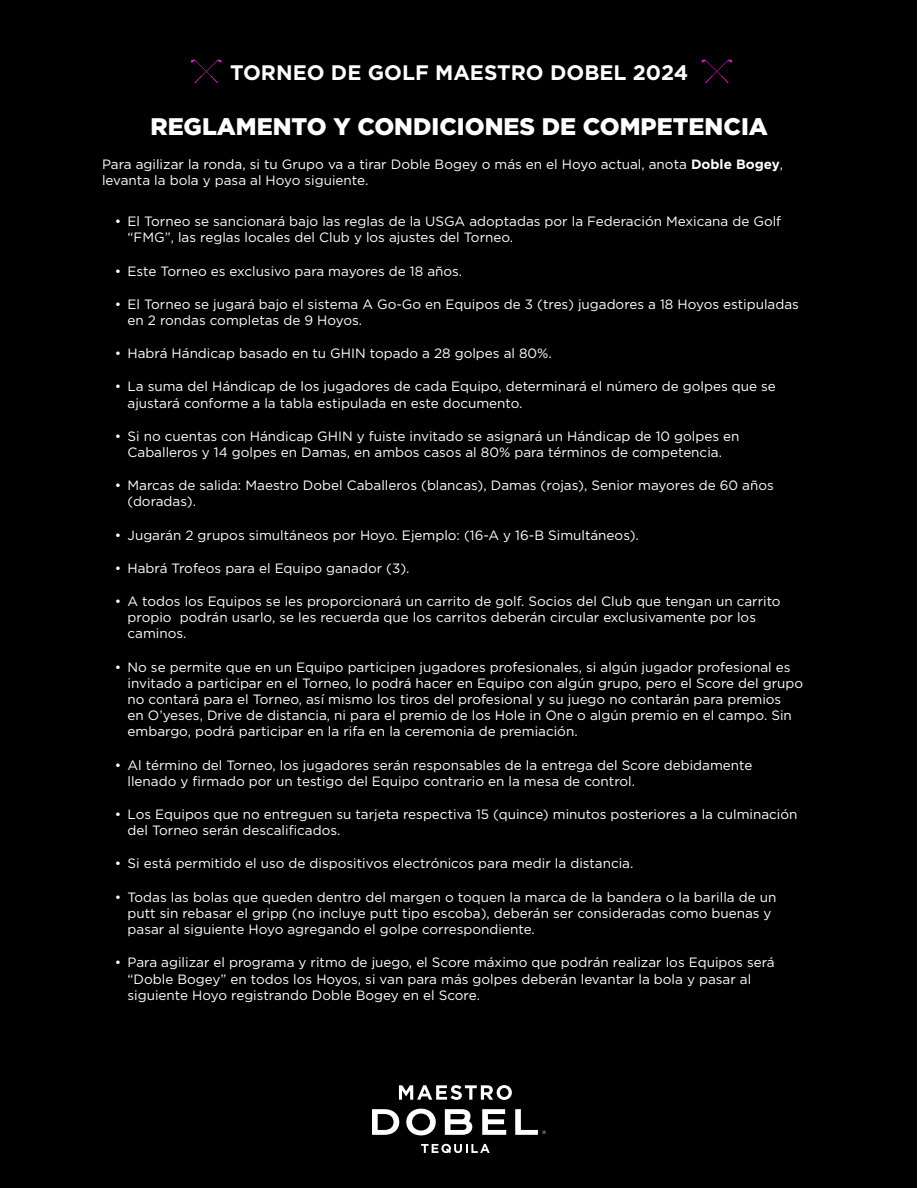
<style>
.page{position:relative;width:918px;height:1188px;background:#fff}
.page>*{position:absolute;margin:0;border:0;box-sizing:border-box;transform-origin:0 0}
.t1{font:900 24px "Gotham";color:#fff}
.t2{font:700 21px "Gotham";color:#fff}
.t3{font:13.5px/16.2px "Gotham";color:#fff}
.s1{font-weight:700}
</style>
<div class="page">
<div style="left:0;top:0;width:917px;height:1188px;background:#000"></div>
<svg style="left:482px;top:1109px;width:24px;height:26px"></svg>
<svg style="left:445px;top:1109px;width:27px;height:26px"></svg>
<svg style="left:406px;top:1109px;width:30px;height:26px"></svg>
<svg style="left:372px;top:1109px;width:27px;height:26px"></svg>
<svg style="left:515px;top:1109px;width:31px;height:26px"></svg>
<svg style="left:421px;top:1144px;width:69px;height:9px"></svg>
<svg style="left:399px;top:1085px;width:113px;height:15px"></svg>
<svg style="left:191px;top:59px;width:31px;height:24px"></svg>
<svg style="left:702px;top:59px;width:30px;height:24px"></svg>
<h2 class="t2" style="left:230px;top:58px;width:460px">TORNEO DE GOLF MAESTRO DOBEL 2024</h2>
<h1 class="t1" style="left:150px;top:110px;width:619px">REGLAMENTO Y CONDICIONES DE COMPETENCIA</h1>
<p class="t3" style="left:102px;top:156px;width:683px">Para agilizar la ronda, si tu Grupo va a tirar Doble Bogey o más en el Hoyo actual, anota <span class="s1">Doble Bogey</span>, levanta la bola y pasa al Hoyo siguiente.</p>
<p class="t3" style="left:128px;top:213px;width:655px;text-indent:-13px">• El Torneo se sancionará bajo las reglas de la USGA adoptadas por la Federación Mexicana de Golf “FMG”, las reglas locales del Club y los ajustes del Torneo.</p>
<p class="t3" style="left:115px;top:262px;width:349px">• Este Torneo es exclusivo para mayores de 18 años.</p>
<p class="t3" style="left:128px;top:296px;width:673px;text-indent:-13px">• El Torneo se jugará bajo el sistema A Go-Go en Equipos de 3 (tres) jugadores a 18 Hoyos estipuladas en 2 rondas completas de 9 Hoyos.</p>
<p class="t3" style="left:115px;top:345px;width:439px">• Habrá Hándicap basado en tu GHIN topado a 28 golpes al 80%.</p>
<p class="t3" style="left:128px;top:378px;width:650px;text-indent:-13px">• La suma del Hándicap de los jugadores de cada Equipo, determinará el número de golpes que se ajustará conforme a la tabla estipulada en este documento.</p>
<p class="t3" style="left:115px;top:428px;width:626px;text-align:center">• Si no cuentas con Hándicap GHIN y fuiste invitado se asignará un Hándicap de 10 golpes en<br>Caballeros y 14 golpes en Damas, en ambos casos al 80% para términos de competencia.</p>
<p class="t3" style="left:128px;top:477px;width:648px;text-indent:-13px">• Marcas de salida: Maestro Dobel Caballeros (blancas), Damas (rojas), Senior mayores de 60 años (doradas).</p>
<p class="t3" style="left:115px;top:526px;width:526px">• Jugarán 2 grupos simultáneos por Hoyo. Ejemplo: (16-A y 16-B Simultáneos).</p>
<p class="t3" style="left:115px;top:560px;width:296px">• Habrá Trofeos para el Equipo ganador (3).</p>
<p class="t3" style="left:128px;top:593px;width:655px;text-indent:-13px">• A todos los Equipos se les proporcionará un carrito de golf. Socios del Club que tengan un carrito propio podrán usarlo, se les recuerda que los carritos deberán circular exclusivamente por los caminos.</p>
<p class="t3" style="left:128px;top:658px;width:677px;text-indent:-13px">• No se permite que en un Equipo participen jugadores profesionales, si algún jugador profesional es invitado a participar en el Torneo, lo podrá hacer en Equipo con algún grupo, pero el Score del grupo no contará para el Torneo, así mismo los tiros del profesional y su juego no contarán para premios<br>en O’yeses, Drive de distancia, ni para el premio de los Hole in One o algún premio en el campo. Sin embargo, podrá participar en la rifa en la ceremonia de premiación.</p>
<p class="t3" style="left:128px;top:757px;width:626px;text-indent:-13px">• Al término del Torneo, los jugadores serán responsables de la entrega del Score debidamente llenado y firmado por un testigo del Equipo contrario en la mesa de control.</p>
<p class="t3" style="left:128px;top:806px;width:671px;text-indent:-13px">• Los Equipos que no entreguen su tarjeta respectiva 15 (quince) minutos posteriores a la culminación del Torneo serán descalificados.</p>
<p class="t3" style="left:115px;top:855px;width:520px">• Si está permitido el uso de dispositivos electrónicos para medir la distancia.</p>
<p class="t3" style="left:128px;top:889px;width:650px;text-indent:-13px">• Todas las bolas que queden dentro del margen o toquen la marca de la bandera o la barilla de un putt sin rebasar el gripp (no incluye putt tipo escoba), deberán ser consideradas como buenas y pasar al siguiente Hoyo agregando el golpe correspondiente.</p>
<p class="t3" style="left:128px;top:954px;width:649px;text-indent:-13px">• Para agilizar el programa y ritmo de juego, el Score máximo que podrán realizar los Equipos será “Doble Bogey” en todos los Hoyos, si van para más golpes deberán levantar la bola y pasar al siguiente Hoyo registrando Doble Bogey en el Score.</p>
</div>
